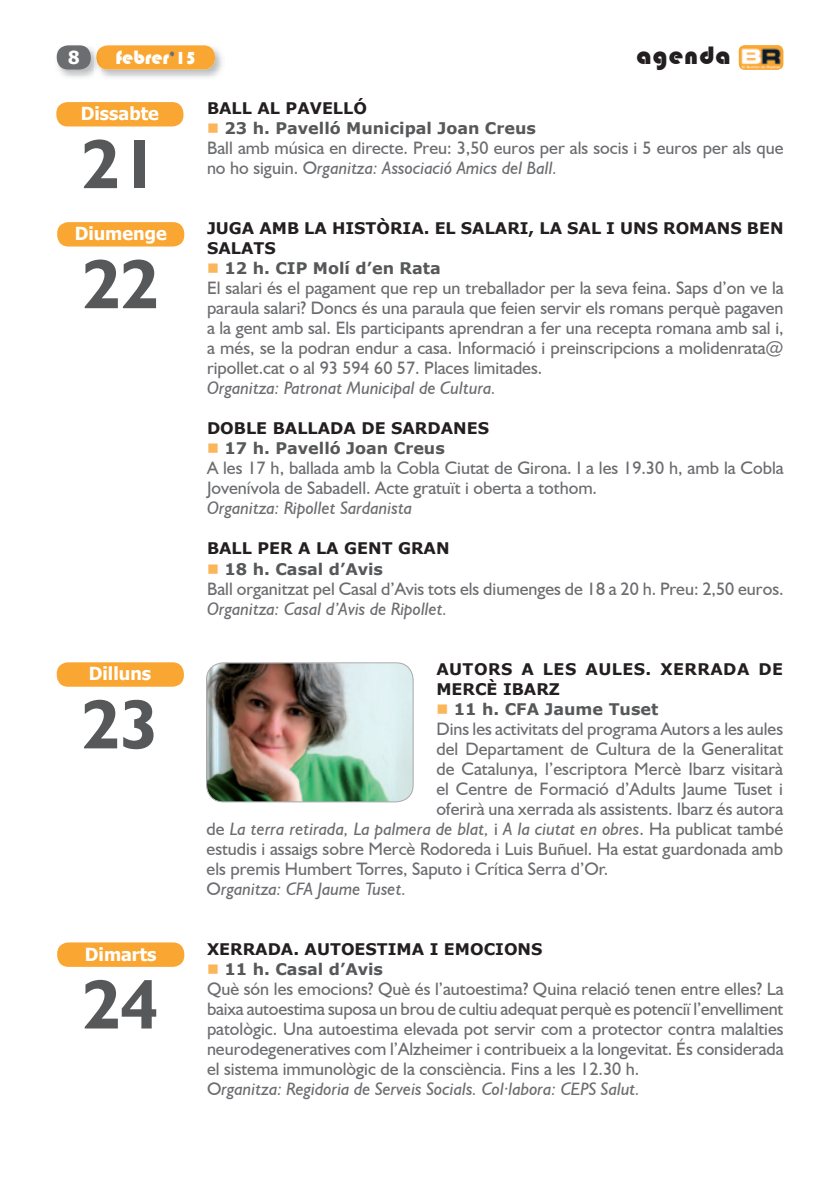
<style>
.page{position:relative;width:840px;height:1191px;background:#fff}
.page>*{position:absolute;margin:0;border:0;box-sizing:border-box;transform-origin:0 0}
.t1{font:700 70px "Humanist 521 BT";color:#57585a}
.t2{font:26px "Bauhaus 93";letter-spacing:.04em;color:#231f20}
.t3{font:20px "Bauhaus 93";color:#fff}
.t4{font:18px/20px "Humanist 521 BT";color:#6c6d70}
.t5{font:italic 18px "Humanist 521 BT";color:#6c6d70}
.t6{font:700 18px "Tahoma";color:#fff}
.t7{font:700 16px/20px "Verdana";color:#231f20}
.t8{font:700 16px "Verdana";color:#57585a}
.t9{font:700 16px/20px "Verdana";letter-spacing:.025em;color:#231f20}
.s1{font-size:18px;color:#6c6d70}
.s2{font-size:18px}
.s3{color:#fbb65b}
.s4{font-style:italic}
.s5{font-style:normal}
</style>
<div class="page">
<img style="left:738px;top:45px;width:44px;height:25px">
<img style="left:101px;top:45px;width:121px;height:33px">
<div style="left:96px;top:45px;width:119px;height:25px;background:#faa632;border-radius:11px"></div>
<img style="left:56px;top:45px;width:38px;height:33px">
<img style="left:94px;top:47px;width:7px;height:24px">
<img style="left:96px;top:48px;width:5px;height:19px">
<div style="left:57px;top:45px;width:34px;height:25px;background:#6c6d70;border-radius:11px"></div>
<div style="left:56px;top:102px;width:127px;height:24px;background:#faa632;border-radius:11px"></div>
<div style="left:57px;top:222px;width:127px;height:24px;background:#faa632;border-radius:11px"></div>
<div style="left:57px;top:662px;width:127px;height:24px;background:#faa632;border-radius:11px"></div>
<img style="left:206px;top:662px;width:207px;height:140px">
<div style="left:57px;top:942px;width:127px;height:25px;background:#faa632;border-radius:11px"></div>
<p class="t6" style="left:68px;top:45px;width:13px">8</p>
<p class="t3" style="left:115px;top:46px;width:82px">febrer<span class="s1">’</span><span class="s2">15</span></p>
<h2 class="t2" style="left:636px;top:40px;width:96px">agenda</h2>
<p class="t6" style="left:81px;top:101px;width:79px">Dissabte</p>
<p class="t7" style="left:207px;top:98px;width:161px">BALL AL PAVELLÓ</p>
<p class="t8" style="left:207px;top:117px;width:330px"><span class="s3">■</span> 23 h. Pavelló Municipal Joan Creus</p>
<p class="t4" style="left:207px;top:138px;width:577px">Ball amb música en directe. Preu: 3,50 euros per als socis i 5 euros per als que no ho siguin. O<span class="s4">rganitza: Associació Amics del Ball.</span></p>
<p class="t7" style="left:207px;top:218px;width:577px">JUGA AMB LA HISTÒRIA. EL SALARI, LA SAL I UNS ROMANS BEN<br>SALATS</p>
<p class="t8" style="left:207px;top:257px;width:235px"><span class="s3">■</span> 12 h. CIP Molí d’en Rata</p>
<p class="t4" style="left:207px;top:278px;width:578px;text-align:justify">El salari és el pagament que rep un treballador per la seva feina. Saps d’on ve la paraula salari? Doncs és una paraula que feien servir els romans perquè pagaven a la gent amb sal. Els participants aprendran a fer una recepta romana amb sal i, a més, se la podran endur a casa. Informació i preinscripcions a molidenrata@ ripollet.cat o al 93 594 60 57. Places limitades.</p>
<p class="t5" style="left:207px;top:377px;width:290px">Organitza: Patronat Municipal de Cultura.</p>
<p class="t7" style="left:207px;top:418px;width:283px">DOBLE BALLADA DE SARDANES</p>
<p class="t8" style="left:207px;top:437px;width:239px"><span class="s3">■</span> 17 h. Pavelló Joan Creus</p>
<p class="t4" style="left:207px;top:458px;width:578px">A les 17 h, ballada amb la Cobla Ciutat de Girona. I a les 19.30 h, amb la Cobla<br>Jovenívola de Sabadell. Acte gratuït i oberta a tothom.</p>
<p class="t5" style="left:207px;top:497px;width:207px">Organitza: Ripollet Sardanista</p>
<p class="t7" style="left:207px;top:538px;width:244px">BALL PER A LA GENT GRAN</p>
<p class="t8" style="left:207px;top:557px;width:177px"><span class="s3">■</span> 18 h. Casal d’Avis</p>
<p class="t4" style="left:207px;top:578px;width:578px">Ball organitzat pel Casal d’Avis tots els diumenges de 18 a 20 h. Preu: 2,50 euros.</p>
<p class="t5" style="left:207px;top:597px;width:242px">Organitza: Casal d’Avis de Ripollet.</p>
<h1 class="t1" style="left:82px;top:121px;width:78px">21</h1>
<p class="t6" style="left:75px;top:221px;width:93px">Diumenge</p>
<h1 class="t1" style="left:82px;top:241px;width:78px">22</h1>
<p class="t6" style="left:89px;top:661px;width:64px">Dilluns</p>
<p class="t9" style="left:436px;top:658px;width:348px">AUTORS A LES AULES. XERRADA DE<br>MERCÈ IBARZ</p>
<p class="t8" style="left:436px;top:697px;width:223px"><span class="s3">■</span> 11 h. CFA Jaume Tuset</p>
<p class="t4" style="left:436px;top:718px;width:348px">Dins les activitats del programa Autors a les aules</p>
<p class="t4" style="left:436px;top:738px;width:348px">del Departament de Cultura de la Generalitat</p>
<p class="t4" style="left:436px;top:758px;width:348px">de Catalunya, l’escriptora Mercè Ibarz visitarà</p>
<p class="t4" style="left:436px;top:778px;width:348px">el Centre de Formació d’Adults Jaume Tuset i</p>
<p class="t4" style="left:436px;top:798px;width:348px">oferirà una xerrada als assistents. Ibarz és autora</p>
<p class="t5" style="left:206px;top:817px;width:578px"><span class="s5">de</span> La terra retirada, La palmera de blat, <span class="s5">i</span> A la ciutat en obres<span class="s5">. Ha publicat també</span></p>
<p class="t4" style="left:206px;top:838px;width:577px">estudis i assaigs sobre Mercè Rodoreda i Luis Buñuel. Ha estat guardonada amb</p>
<p class="t4" style="left:206px;top:858px;width:403px">els premis Humbert Torres, Saputo i Crítica Serra d’Or.</p>
<p class="t5" style="left:206px;top:877px;width:201px"><span class="s5">O</span>rganitza: CFA Jaume Tuset.</p>
<h1 class="t1" style="left:82px;top:681px;width:78px">23</h1>
<p class="t6" style="left:85px;top:941px;width:73px">Dimarts</p>
<p class="t7" style="left:207px;top:938px;width:337px">XERRADA. AUTOESTIMA I EMOCIONS</p>
<p class="t8" style="left:207px;top:957px;width:177px"><span class="s3">■</span> 11 h. Casal d’Avis</p>
<p class="t4" style="left:207px;top:978px;width:578px">Què són les emocions? Què és l’autoestima? Quina relació tenen entre elles? La baixa autoestima suposa un brou de cultiu adequat perquè es potenciï l’envelliment patològic. Una autoestima elevada pot servir com a protector contra malalties neurodegeneratives com l’Alzheimer i contribueix a la longevitat. És considerada el sistema immunològic de la consciència. Fins a les 12.30 h.<br>O<span class="s4">rganitza: Regidoria de Serveis Socials. Col·labora: CEPS Salut.</span></p>
<h1 class="t1" style="left:82px;top:961px;width:78px">24</h1>
</div>
